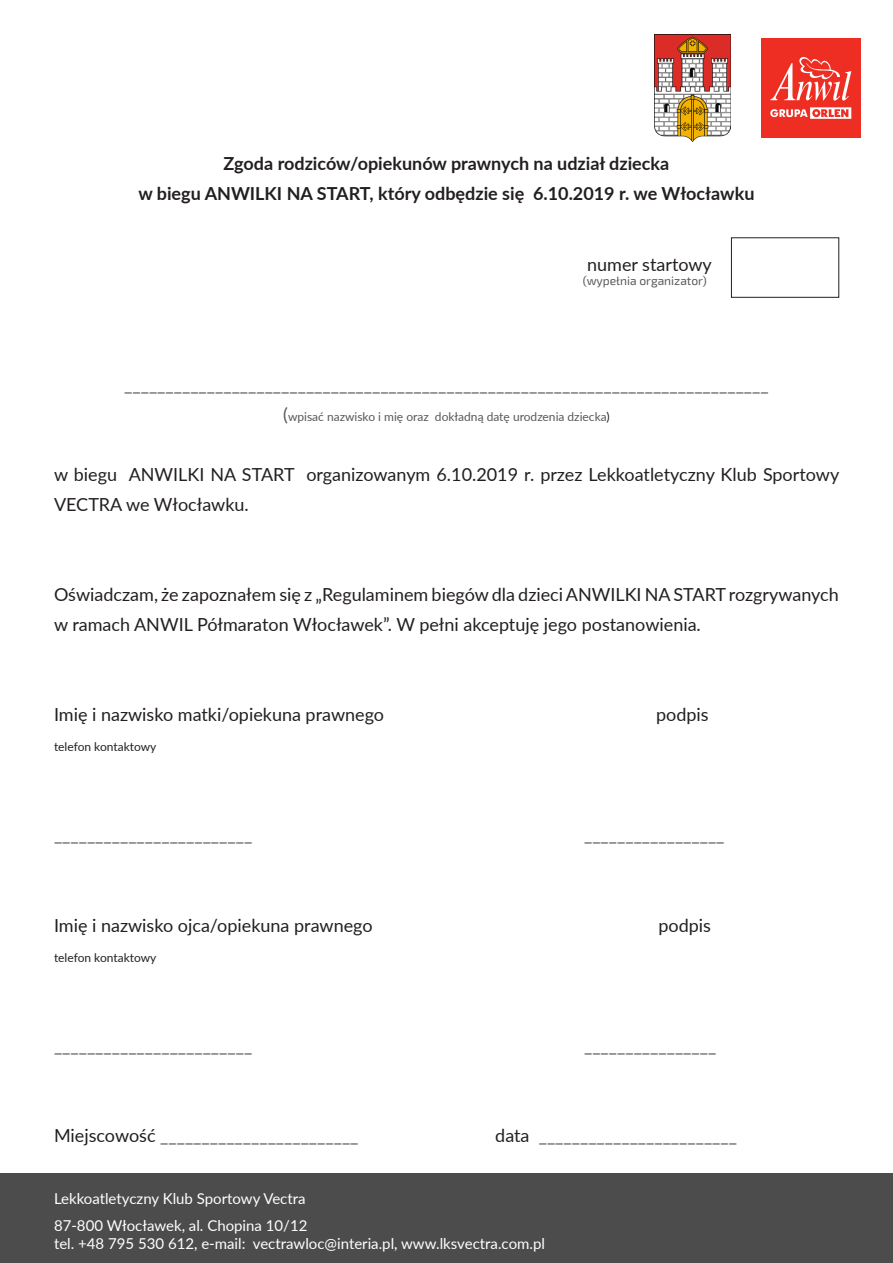
<style>
.page{position:relative;width:893px;height:1263px;background:#fff}
.page>*{position:absolute;margin:0;border:0;box-sizing:border-box;transform-origin:0 0}
.t1{font:18px/30px "Lato";color:#231f20}
.t2{font:18px "Lato";color:#57585a}
.t3{font:700 18px "Lato";color:#231f20}
.t4{font:15px "Lato";color:#fff}
.t5{font:12px "Lato";color:#57585a}
.t6{font:12px "Lato";color:#231f20}
.t7{font:12px "Exo 2.0";color:#57585a}
.s1{font-size:18px}
.s2{color:#231f20}
</style>
<div class="page">
<div style="left:761px;top:38px;width:99px;height:99px;background:#ee2e22"></div>
<svg style="left:770px;top:57px;width:81px;height:44px"></svg>
<svg style="left:770px;top:107px;width:81px;height:12px"></svg>
<img style="left:655px;top:34px;width:75px;height:108px">
<div style="left:0;top:1174px;width:893px;height:89px;background:#4c4c4c"></div>
<p class="t3" style="left:224px;top:150px;width:447px">Zgoda rodziców/opiekunów prawnych na udział dziecka</p>
<p class="t3" style="left:138px;top:180px;width:618px">w biegu ANWILKI NA START, który odbędzie się 6.10.2019 r. we Włocławku</p>
<p class="t1" style="left:587px;top:249px;width:126px">numer startowy</p>
<p class="t7" style="left:583px;top:274px;width:125px">(wypełnia organizator)</p>
<p class="t2" style="left:124px;top:372px;width:646px">______________________________________________________________________________</p>
<p class="t5" style="left:283px;top:408px;width:328px"><span class="s1">(</span>wpisać nazwisko i mię oraz dokładną datę urodzenia dziecka<span class="s2">)</span></p>
<p class="t1" style="left:54px;top:459px;width:787px">w biegu ANWILKI NA START organizowanym 6.10.2019 r. przez Lekkoatletyczny Klub Sportowy<br>VECTRA we Włocławku.</p>
<p class="t1" style="left:54px;top:579px;width:786px">Oświadczam, że zapoznałem się z „Regulaminem biegów dla dzieci ANWILKI NA START rozgrywanych w ramach ANWIL Półmaraton Włocławek”. W pełni akceptuję jego postanowienia.</p>
<p class="t1" style="left:54px;top:699px;width:332px">Imię i nazwisko matki/opiekuna prawnego</p>
<p class="t1" style="left:656px;top:699px;width:54px">podpis</p>
<p class="t6" style="left:54px;top:738px;width:104px">telefon kontaktowy</p>
<p class="t2" style="left:54px;top:822px;width:200px">________________________</p>
<p class="t2" style="left:584px;top:822px;width:142px">_________________</p>
<p class="t1" style="left:54px;top:909px;width:320px">Imię i nazwisko ojca/opiekuna prawnego</p>
<p class="t1" style="left:658px;top:909px;width:54px">podpis</p>
<p class="t6" style="left:54px;top:948px;width:104px">telefon kontaktowy</p>
<p class="t2" style="left:54px;top:1032px;width:200px">________________________</p>
<p class="t2" style="left:584px;top:1032px;width:134px">________________</p>
<p class="t2" style="left:54px;top:1122px;width:306px"><span class="s2">Miejscowość</span> ________________________</p>
<p class="t2" style="left:495px;top:1122px;width:243px"><span class="s2">data</span> ________________________</p>
<p class="t4" style="left:54px;top:1188px;width:253px">Lekkoatletyczny Klub Sportowy Vectra</p>
<p class="t4" style="left:54px;top:1215px;width:255px">87-800 Włocławek, al. Chopina 10/12</p>
<p class="t4" style="left:54px;top:1233px;width:492px">tel. +48 795 530 612, e-mail: vectrawloc@interia.pl, www.lksvectra.com.pl</p>
</div>
